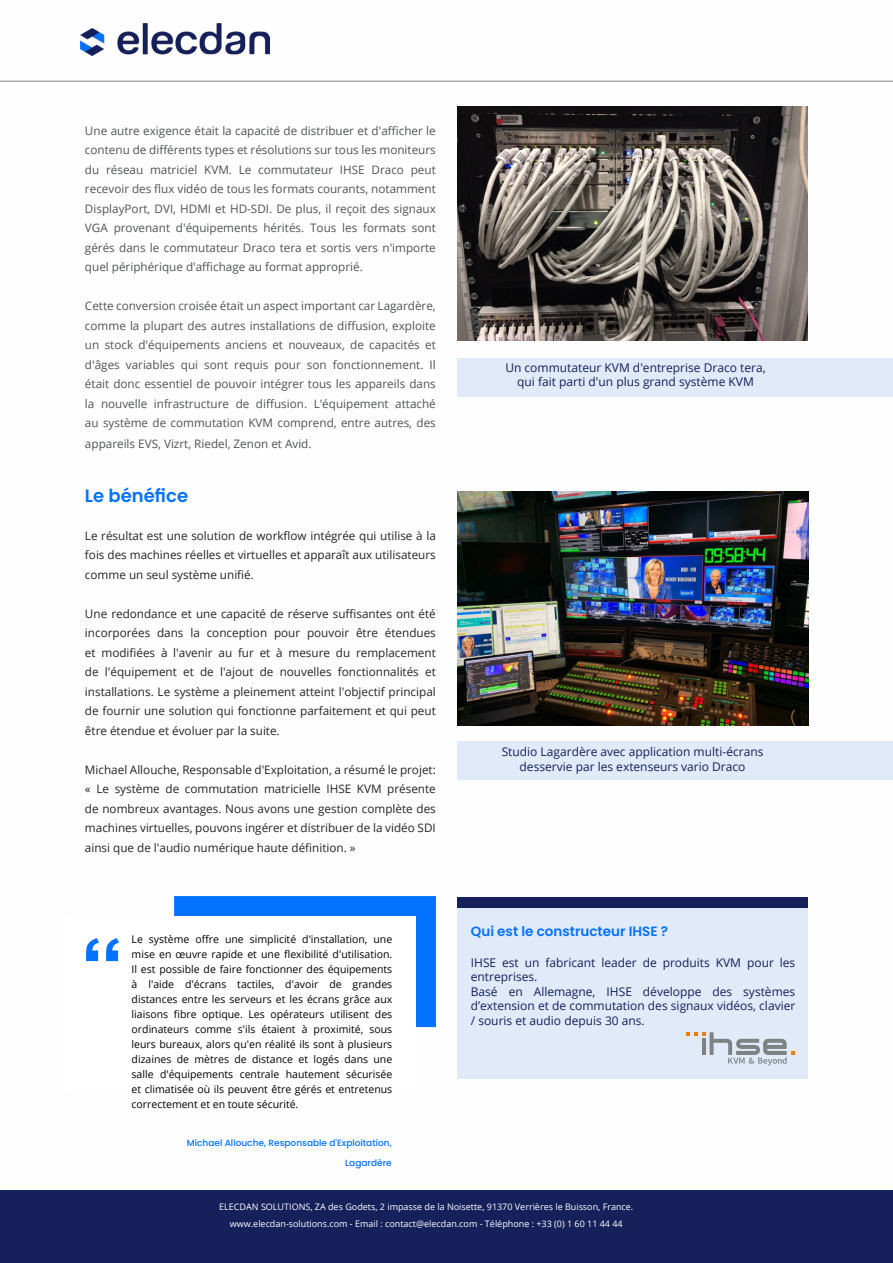
<style>
.page{position:relative;width:893px;height:1263px;background:#fff}
.page>*{position:absolute;margin:0;border:0;box-sizing:border-box;transform-origin:0 0}
.t1{font:600 18px "Poppins";color:#0372ff}
.t2{font:600 13.5px "Poppins";color:#0372ff}
.t3{font:12px/14.4px "Open Sans";color:#16205b;text-align:center}
.t4{font:11.7px/19.5px "Open Sans";color:#505453;text-align:justify}
.t5{font:11.7px/19.5px "Open Sans";color:#272423;text-align:justify}
.t6{font:10.5px/15px "Open Sans";color:#000;text-align:justify}
.t7{font:9px/16.5px "Open Sans";color:#fff;text-align:center}
.t8{font:500 9px/19.5px "Poppins";color:#0372ff;text-align:right}
</style>
<div class="page">
<hr style="left:0;top:81px;width:893px;height:1px;background:#7d8283">
<img style="left:80px;top:23px;width:190px;height:32px">
<div style="left:174px;top:896px;width:262px;height:131px;background:#0372ff;border:1px solid #0372ff"></div>
<img style="left:457px;top:106px;width:351px;height:234px">
<div style="left:457px;top:358px;width:436px;height:38px;background:#e1eaf9"></div>
<img style="left:457px;top:491px;width:351px;height:235px">
<div style="left:457px;top:741px;width:436px;height:39px;background:#e1eaf9"></div>
<div style="left:65px;top:916px;width:351px;height:176px;background:#fff"></div>
<svg style="left:86px;top:938px;width:33px;height:23px"></svg>
<div style="left:457px;top:898px;width:351px;height:180px;background:#e1eaf9"></div>
<div style="left:457px;top:898px;width:351px;height:10px;background:#16205b"></div>
<svg style="left:686px;top:1032px;width:109px;height:33px"></svg>
<div style="left:0;top:1191px;width:893px;height:72px;background:#16205b"></div>
<p class="t4" style="left:85px;top:121px;width:352px">Une autre exigence était la capacité de distribuer et d'afficher le contenu de différents types et résolutions sur tous les moniteurs du réseau matriciel KVM. Le commutateur IHSE Draco peut recevoir des flux vidéo de tous les formats courants, notamment DisplayPort, DVI, HDMI et HD-SDI. De plus, il reçoit des signaux VGA provenant d'équipements hérités. Tous les formats sont gérés dans le commutateur Draco tera et sortis vers n'importe quel périphérique d'affichage au format approprié.</p>
<p class="t4" style="left:85px;top:297px;width:352px">Cette conversion croisée était un aspect important car Lagardère, comme la plupart des autres installations de diffusion, exploite un stock d'équipements anciens et nouveaux, de capacités et d'âges variables qui sont requis pour son fonctionnement. Il était donc essentiel de pouvoir intégrer tous les appareils dans la nouvelle infrastructure de diffusion. L'équipement attaché au système de commutation KVM comprend, entre autres, des</p>
<p class="t4" style="left:85px;top:434px;width:228px">appareils EVS, Vizrt, Riedel, Zenon et Avid.</p>
<h1 class="t1" style="left:85px;top:486px;width:105px">Le bénéfice</h1>
<p class="t5" style="left:85px;top:527px;width:352px">Le résultat est une solution de workflow intégrée qui utilise à la fois des machines réelles et virtuelles et apparaît aux utilisateurs comme un seul système unifié.</p>
<p class="t5" style="left:85px;top:604px;width:352px">Une redondance et une capacité de réserve suffisantes ont été incorporées dans la conception pour pouvoir être étendues et modifiées à l'avenir au fur et à mesure du remplacement de l'équipement et de l'ajout de nouvelles fonctionnalités et installations. Le système a pleinement atteint l'objectif principal de fournir une solution qui fonctionne parfaitement et qui peut être étendue et évoluer par la suite.</p>
<p class="t5" style="left:85px;top:760px;width:352px">Michael Allouche, Responsable d'Exploitation, a résumé le projet: « Le système de commutation matricielle IHSE KVM présente de nombreux avantages. Nous avons une gestion complète des machines virtuelles, pouvons ingérer et distribuer de la vidéo SDI ainsi que de l'audio numérique haute définition. »</p>
<p class="t6" style="left:132px;top:932px;width:262px">Le système offre une simplicité d'installation, une mise en œuvre rapide et une flexibilité d'utilisation.<br>Il est possible de faire fonctionner des équipements à l'aide d'écrans tactiles, d'avoir de grandes distances entre les serveurs et les écrans grâce aux liaisons fibre optique. Les opérateurs utilisent des ordinateurs comme s'ils étaient à proximité, sous leurs bureaux, alors qu'en réalité ils sont à plusieurs dizaines de mètres de distance et logés dans une salle d'équipements centrale hautement sécurisée et climatisée où ils peuvent être gérés et entretenus correctement et en toute sécurité.</p>
<p class="t8" style="left:187px;top:1134px;width:206px">Michael Allouche, Responsable d'Exploitation,<br>Lagardère</p>
<p class="t3" style="left:505px;top:362px;width:262px">Un commutateur KVM d'entreprise Draco tera, qui fait parti d'un plus grand système KVM</p>
<p class="t3" style="left:502px;top:744px;width:263px">Studio Lagardère avec application multi-écrans desservie par les extenseurs vario Draco</p>
<p class="t2" style="left:471px;top:925px;width:199px">Qui est le constructeur IHSE ?</p>
<p class="t3" style="left:471px;top:955px;width:326px;text-align:left">IHSE est un fabricant leader de produits KVM pour les entreprises.<br>Basé en Allemagne, IHSE développe des systèmes d’extension et de commutation des signaux vidéos, clavier / souris et audio depuis 30 ans.</p>
<p class="t7" style="left:219px;top:1200px;width:416px">ELECDAN SOLUTIONS, ZA des Godets, 2 impasse de la Noisette, 91370 Verrières le Buisson, France. www.elecdan-solutions.com - Email : contact@elecdan.com - Téléphone : +33 (0) 1 60 11 44 44</p>
</div>
